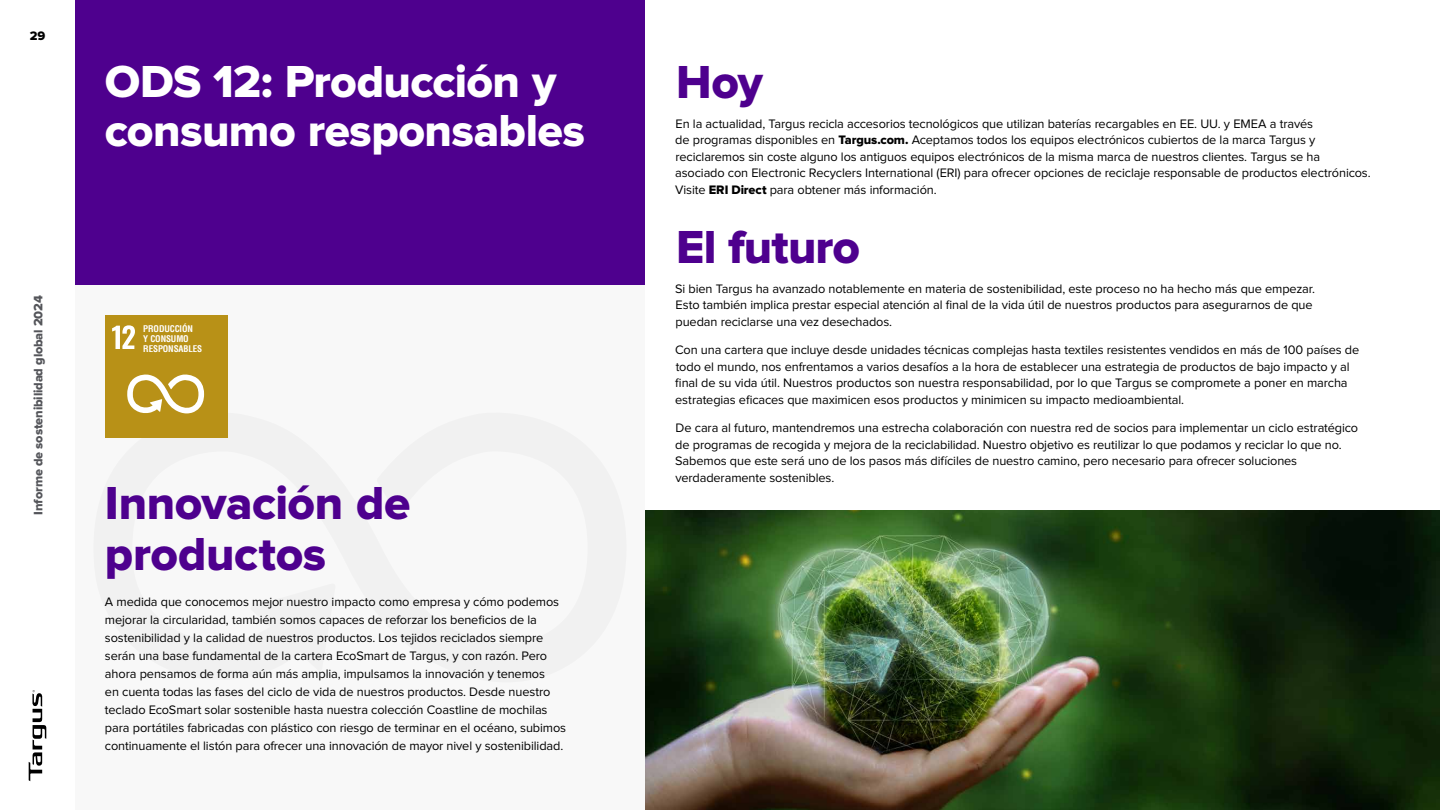
<style>
.page{position:relative;width:1440px;height:810px;background:#fff}
.page>*{position:absolute;margin:0;border:0;box-sizing:border-box;transform-origin:0 0}
.t1{font:48px/51px "Proxima Nova Extrabld";letter-spacing:-.01em;color:#4e008e}
.t2{font:46.5px/49.5px "Proxima Nova Extrabld";letter-spacing:-.015em;color:#fff}
.t3{font:12.75px/16.5px "Proxima Nova";letter-spacing:-.01em;color:#000}
.t4{font:12.75px "Proxima Nova Extrabld";letter-spacing:-.01em;color:#54555a}
.t5{font:12.75px "Proxima Nova Extrabld";color:#000}
.t6{font:700 condensed 9px/9.8px "Helvetica LT";letter-spacing:-.01em;color:#fff}
.s1{font-family:"Proxima Nova Extrabld"}
</style>
<div class="page">
<div style="left:75px;top:285px;width:570px;height:525px;background:#f8f8f8"></div>
<img style="left:645px;top:510px;width:795px;height:300px">
<div style="left:75px;top:0;width:570px;height:285px;background:#4e008e"></div>
<svg style="left:29px;top:690px;width:17px;height:91px"></svg>
<div style="left:105px;top:315px;width:122px;height:122px;background:#b89117"></div>
<svg style="left:112px;top:325px;width:23px;height:24px"></svg>
<svg style="left:127px;top:374px;width:77px;height:40px"></svg>
<p class="t5" style="left:30px;top:30px;width:17px">29</p>
<p class="t4" style="left:32px;top:515px;width:221px;rotate:-90deg">Informe de sostenibilidad global 2024</p>
<h2 class="t2" style="left:105px;top:58px;width:481px">ODS 12: Producción y consumo responsables</h2>
<h1 class="t1" style="left:676px;top:58px;width:89px">Hoy</h1>
<p class="t3" style="left:675px;top:116px;width:697px">En la actualidad, Targus recicla accesorios tecnológicos que utilizan baterías recargables en EE. UU. y EMEA a través<br>de programas disponibles en <span class="s1">Targus.com.</span> Aceptamos todos los equipos electrónicos cubiertos de la marca Targus y reciclaremos sin coste alguno los antiguos equipos electrónicos de la misma marca de nuestros clientes. Targus se ha asociado con Electronic Recyclers International (ERI) para ofrecer opciones de reciclaje responsable de productos electrónicos.<br>Visite <span class="s1">ERI Direct</span> para obtener más información.</p>
<h1 class="t1" style="left:676px;top:223px;width:186px">El futuro</h1>
<p class="t3" style="left:675px;top:281px;width:642px">Si bien Targus ha avanzado notablemente en materia de sostenibilidad, este proceso no ha hecho más que empezar.<br>Esto también implica prestar especial atención al final de la vida útil de nuestros productos para asegurarnos de que puedan reciclarse una vez desechados.</p>
<p class="t3" style="left:675px;top:342px;width:686px">Con una cartera que incluye desde unidades técnicas complejas hasta textiles resistentes vendidos en más de 100 países de todo el mundo, nos enfrentamos a varios desafíos a la hora de establecer una estrategia de productos de bajo impacto y al final de su vida útil. Nuestros productos son nuestra responsabilidad, por lo que Targus se compromete a poner en marcha estrategias eficaces que maximicen esos productos y minimicen su impacto medioambiental.</p>
<p class="t3" style="left:675px;top:420px;width:684px">De cara al futuro, mantendremos una estrecha colaboración con nuestra red de socios para implementar un ciclo estratégico de programas de recogida y mejora de la reciclabilidad. Nuestro objetivo es reutilizar lo que podamos y reciclar lo que no.<br>Sabemos que este será uno de los pasos más difíciles de nuestro camino, pero necesario para ofrecer soluciones verdaderamente sostenibles.</p>
<p class="t6" style="left:143px;top:324px;width:61px">PRODUCCIÓN<br>Y CONSUMO<br>RESPONSABLES</p>
<h1 class="t1" style="left:105px;top:480px;width:307px">Innovación de productos</h1>
<p class="t3" style="left:105px;top:593px;width:463px;line-height:18px">A medida que conocemos mejor nuestro impacto como empresa y cómo podemos mejorar la circularidad, también somos capaces de reforzar los beneficios de la sostenibilidad y la calidad de nuestros productos. Los tejidos reciclados siempre serán una base fundamental de la cartera EcoSmart de Targus, y con razón. Pero ahora pensamos de forma aún más amplia, impulsamos la innovación y tenemos<br>en cuenta todas las fases del ciclo de vida de nuestros productos. Desde nuestro teclado EcoSmart solar sostenible hasta nuestra colección Coastline de mochilas para portátiles fabricadas con plástico con riesgo de terminar en el océano, subimos continuamente el listón para ofrecer una innovación de mayor nivel y sostenibilidad.</p>
</div>
